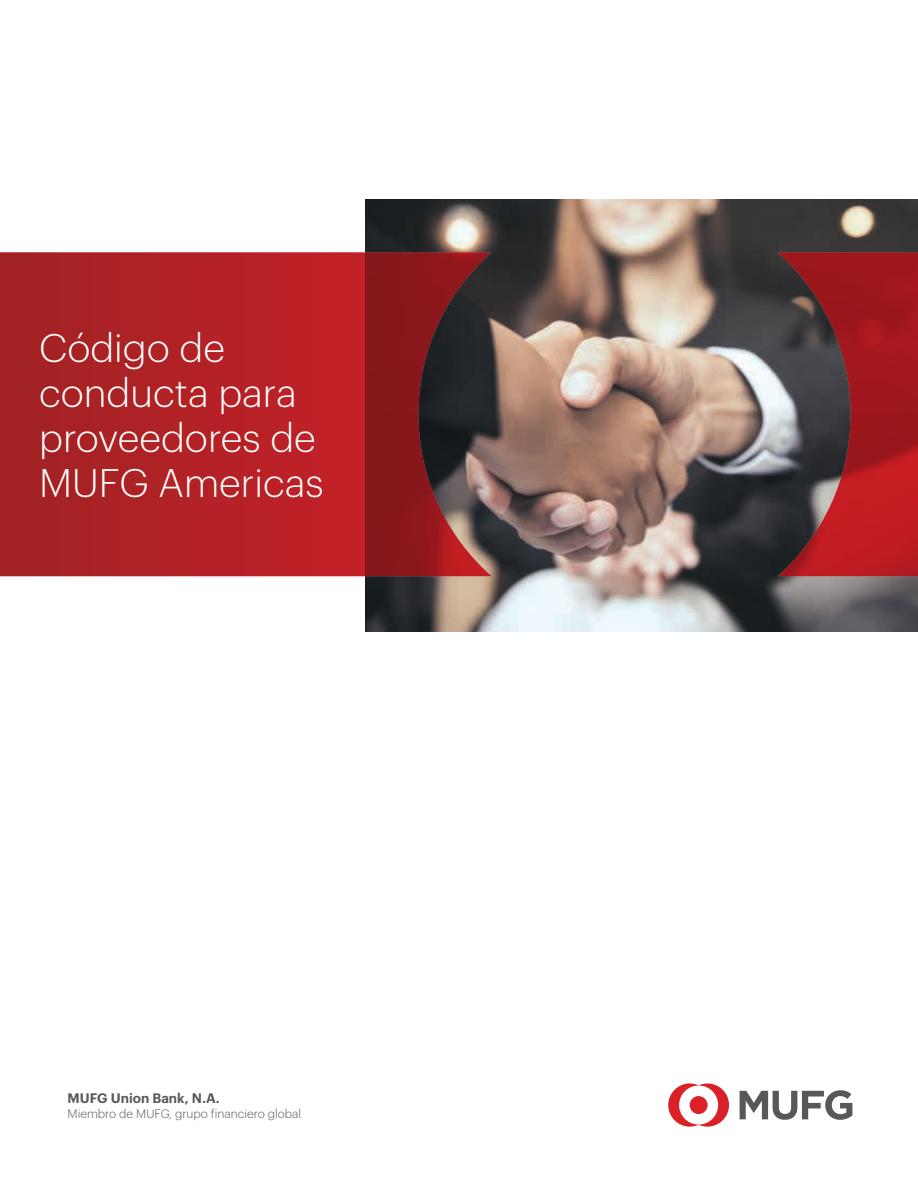
<style>
.page{position:relative;width:918px;height:1188px;background:#fff}
.page>*{position:absolute;margin:0;border:0;box-sizing:border-box;transform-origin:0 0}
.t1{font:300 39px/45px "Graphik";color:#fff}
.t2{font:600 13.5px "Graphik";color:#57585a}
.t3{font:300 12px "Graphik";color:#57585a}
</style>
<div class="page">
<img style="left:365px;top:200px;width:553px;height:432px">
<svg style="left:0;top:252px;width:918px;height:324px;background:#963e3e"></svg>
<svg style="left:668px;top:1083px;width:61px;height:44px"></svg>
<svg style="left:740px;top:1090px;width:112px;height:30px"></svg>
<p class="t1" style="left:39px;top:323px;width:286px">Código de conducta para proveedores de<br>MUFG Americas</p>
<p class="t2" style="left:68px;top:1088px;width:154px">MUFG Union Bank, N.A.</p>
<p class="t3" style="left:68px;top:1105px;width:235px">Miembro de MUFG, grupo financiero global</p>
</div>
